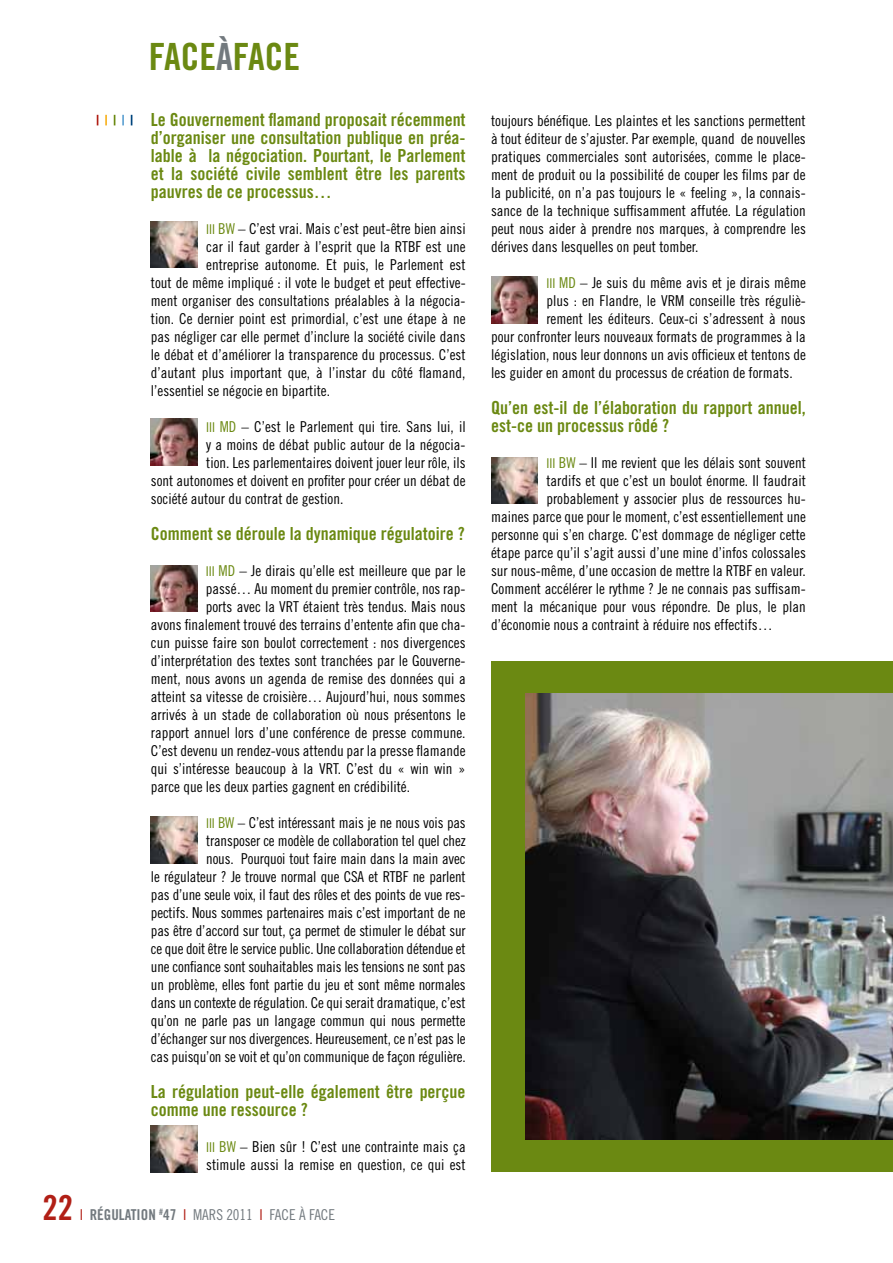
<style>
.page{position:relative;width:893px;height:1263px;background:#fff}
.page>*{position:absolute;margin:0;border:0;box-sizing:border-box;transform-origin:0 0}
.t1{font:37.5px "Trade Gothic LT Std Bd Cn 20";color:#6b8912}
.t2{font:34.5px "Trade Gothic LT Std Bd Cn 20";color:#b11f16}
.t3{font:18px/18px "Trade Gothic LT Std Bd Cn 20";color:#6b8912}
.t4{font:15px/18px "Trade Gothic LT Std Cn 18";color:#000;text-align:right}
.t5{font:15px "Trade Gothic LT Std Cn 18";color:#72797e}
.s1{color:#72797e}
.s2{font-size:13.5px;color:#6b8912}
.s3{color:#6b8912}
.s4{color:#b11f16}
.s5{font-family:"Trade Gothic LT Std Bd Cn 20"}
</style>
<div class="page">
<svg style="left:105px;top:115px;width:2px;height:10px"></svg>
<svg style="left:122px;top:115px;width:2px;height:10px"></svg>
<div style="left:491px;top:661px;width:402px;height:510px;background:#6b8912"></div>
<img style="left:525px;top:693px;width:368px;height:447px">
<img style="left:151px;top:419px;width:47px;height:47px">
<img style="left:151px;top:1125px;width:47px;height:47px">
<img style="left:491px;top:276px;width:47px;height:47px">
<img style="left:491px;top:457px;width:47px;height:47px">
<img style="left:151px;top:565px;width:46px;height:47px">
<img style="left:151px;top:221px;width:47px;height:47px">
<img style="left:151px;top:816px;width:47px;height:47px">
<h1 class="t1" style="left:149px;top:33px;width:153px">Face<span class="s1">à</span>Face</h1>
<h2 class="t2" style="left:43px;top:1186px;width:32px">22</h2>
<p class="t3" style="left:151px;top:110px;width:316px;text-align:justify">Le Gouvernement flamand proposait récemment d’organiser une consultation publique en préa&shy;lable à la négociation. Pourtant, le Parlement et la société civile semblent être les parents pauvres de ce processus…</p>
<p class="t4" style="left:206px;top:219px;width:261px"><span class="s2">III</span> <span class="s3">BW</span> – C’est vrai. Mais c’est peut-être bien ainsi</p>
<p class="t4" style="left:206px;top:237px;width:261px">car il faut garder à l’esprit que la RTBF est une</p>
<p class="t4" style="left:206px;top:255px;width:261px">entreprise autonome. Et puis, le Parlement est</p>
<p class="t4" style="left:151px;top:273px;width:316px">tout de même impliqué : il vote le budget et peut effective-</p>
<p class="t4" style="left:151px;top:291px;width:316px">ment organiser des consultations préalables à la négocia-</p>
<p class="t4" style="left:151px;top:309px;width:316px">tion. Ce dernier point est primordial, c’est une étape à ne</p>
<p class="t4" style="left:151px;top:327px;width:316px">pas négliger car elle permet d’inclure la société civile dans</p>
<p class="t4" style="left:151px;top:345px;width:316px">le débat et d’améliorer la transparence du processus. C’est</p>
<p class="t4" style="left:151px;top:363px;width:316px">d’autant plus important que, à l’instar du côté flamand,</p>
<p class="t4" style="left:151px;top:381px;width:181px">l’essentiel se négocie en bipartite.</p>
<p class="t4" style="left:206px;top:417px;width:261px"><span class="s2">III</span> <span class="s3">MD</span> – C’est le Parlement qui tire. Sans lui, il</p>
<p class="t4" style="left:206px;top:435px;width:261px">y a moins de débat public autour de la négocia-</p>
<p class="t4" style="left:206px;top:453px;width:261px">tion. Les parlementaires doivent jouer leur rôle, ils</p>
<p class="t4" style="left:151px;top:471px;width:316px">sont autonomes et doivent en profiter pour créer un débat de</p>
<p class="t4" style="left:151px;top:489px;width:194px">société autour du contrat de gestion.</p>
<p class="t3" style="left:151px;top:524px;width:315px">Comment se déroule la dynamique régulatoire ?</p>
<p class="t4" style="left:206px;top:561px;width:261px"><span class="s2">III</span> <span class="s3">MD</span> – Je dirais qu’elle est meilleure que par le</p>
<p class="t4" style="left:206px;top:579px;width:261px">passé… Au moment du premier contrôle, nos rap-</p>
<p class="t4" style="left:206px;top:597px;width:261px">ports avec la VRT étaient très tendus. Mais nous</p>
<p class="t4" style="left:151px;top:615px;width:316px">avons finalement trouvé des terrains d’entente afin que cha-</p>
<p class="t4" style="left:151px;top:633px;width:316px">cun puisse faire son boulot correctement : nos divergences</p>
<p class="t4" style="left:151px;top:651px;width:316px">d’interprétation des textes sont tranchées par le Gouverne-</p>
<p class="t4" style="left:151px;top:669px;width:316px">ment, nous avons un agenda de remise des données qui a</p>
<p class="t4" style="left:151px;top:687px;width:316px">atteint sa vitesse de croisière… Aujourd’hui, nous sommes</p>
<p class="t4" style="left:151px;top:705px;width:316px">arrivés à un stade de collaboration où nous présentons le</p>
<p class="t4" style="left:151px;top:723px;width:316px">rapport annuel lors d’une conférence de presse commune.</p>
<p class="t4" style="left:151px;top:741px;width:316px">C’est devenu un rendez-vous attendu par la presse flamande</p>
<p class="t4" style="left:151px;top:759px;width:316px">qui s’intéresse beaucoup à la VRT. C’est du « win win »</p>
<p class="t4" style="left:151px;top:777px;width:261px">parce que les deux parties gagnent en crédibilité.</p>
<p class="t4" style="left:151px;top:813px;width:316px"><span class="s2">III</span> <span class="s3">BW</span> – C’est intéressant mais je ne nous vois pas transposer ce modèle de collaboration tel quel chez<br>nous. Pourquoi tout faire main dans la main avec<br>le régulateur ? Je trouve normal que CSA et RTBF ne parlent pas d’une seule voix, il faut des rôles et des points de vue res&shy;pectifs. Nous sommes partenaires mais c’est important de ne pas être d’accord sur tout, ça permet de stimuler le débat sur ce que doit être le service public. Une collaboration détendue et une confiance sont souhaitables mais les tensions ne sont pas un problème, elles font partie du jeu et sont même normales dans un contexte de régulation. Ce qui serait dramatique, c’est qu’on ne parle pas un langage commun qui nous permette d’échanger sur nos divergences. Heureusement, ce n’est pas le cas puisqu’on se voit et qu’on communique de façon régulière.</p>
<p class="t3" style="left:151px;top:1082px;width:316px">La régulation peut-elle également être perçue comme une ressource ?</p>
<p class="t4" style="left:206px;top:1137px;width:261px;text-align:left"><span class="s2">III</span> <span class="s3">BW</span> – Bien sûr ! C’est une contrainte mais ça stimule aussi la remise en question, ce qui est</p>
<p class="t5" style="left:80px;top:1206px;width:257px"><span class="s4">I</span> <span class="s5">Régulation</span> <sup>#</sup><span class="s5">47</span> <span class="s4">I</span> Mars 2011 <span class="s4">I</span> Face à Face</p>
<p class="t4" style="left:491px;top:111px;width:316px;text-align:justify">toujours bénéfique. Les plaintes et les sanctions permettent à tout éditeur de s’ajuster. Par exemple, quand de nouvelles pratiques commerciales sont autorisées, comme le place&shy;ment de produit ou la possibilité de couper les films par de la publicité, on n’a pas toujours le « feeling », la connais&shy;sance de la technique suffisamment affutée. La régulation peut nous aider à prendre nos marques, à comprendre les dérives dans lesquelles on peut tomber.</p>
<p class="t4" style="left:546px;top:273px;width:261px"><span class="s2">III</span> <span class="s3">MD</span> – Je suis du même avis et je dirais même</p>
<p class="t4" style="left:546px;top:291px;width:261px">plus : en Flandre, le VRM conseille très réguliè-</p>
<p class="t4" style="left:546px;top:309px;width:261px">rement les éditeurs. Ceux-ci s’adressent à nous</p>
<p class="t4" style="left:491px;top:327px;width:316px">pour confronter leurs nouveaux formats de programmes à la</p>
<p class="t4" style="left:491px;top:345px;width:316px">législation, nous leur donnons un avis officieux et tentons de</p>
<p class="t4" style="left:491px;top:363px;width:303px">les guider en amont du processus de création de formats.</p>
<p class="t3" style="left:491px;top:398px;width:316px">Qu’en est-il de l’élaboration du rapport annuel, est-ce un processus rôdé ?</p>
<p class="t4" style="left:546px;top:453px;width:261px"><span class="s2">III</span> <span class="s3">BW</span> – Il me revient que les délais sont souvent</p>
<p class="t4" style="left:546px;top:471px;width:261px">tardifs et que c’est un boulot énorme. Il faudrait</p>
<p class="t4" style="left:546px;top:489px;width:261px">probablement y associer plus de ressources hu-</p>
<p class="t4" style="left:491px;top:507px;width:316px">maines parce que pour le moment, c’est essentiellement une</p>
<p class="t4" style="left:491px;top:525px;width:316px">personne qui s’en charge. C’est dommage de négliger cette</p>
<p class="t4" style="left:491px;top:543px;width:316px">étape parce qu’il s’agit aussi d’une mine d’infos colossales</p>
<p class="t4" style="left:491px;top:561px;width:316px">sur nous-même, d’une occasion de mettre la RTBF en valeur.</p>
<p class="t4" style="left:491px;top:579px;width:316px">Comment accélérer le rythme ? Je ne connais pas suffisam-</p>
<p class="t4" style="left:491px;top:597px;width:316px">ment la mécanique pour vous répondre. De plus, le plan</p>
<p class="t4" style="left:491px;top:615px;width:283px">d’économie nous a contraint à réduire nos effectifs…</p>
</div>
